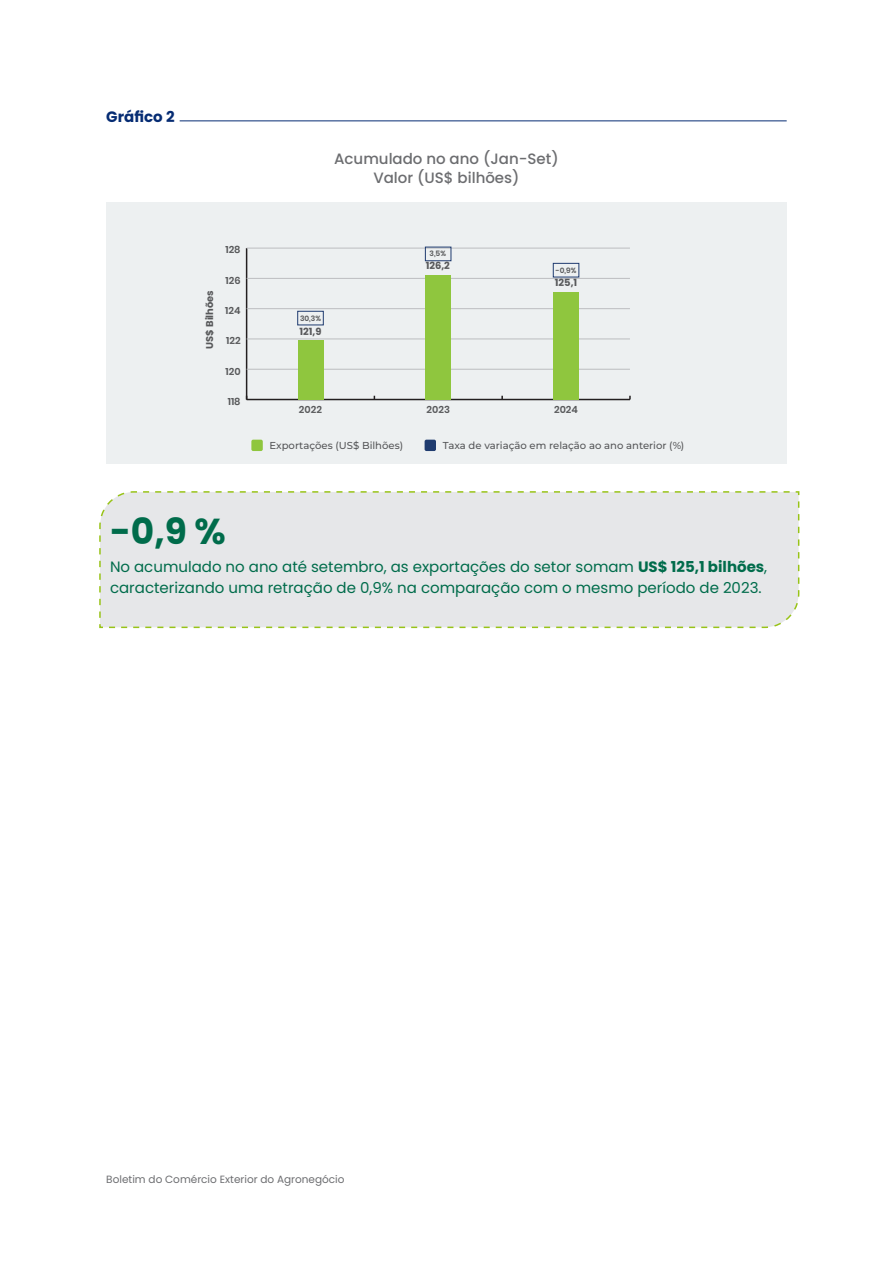
<style>
.page{position:relative;width:893px;height:1263px;background:#fff}
.page>*{position:absolute;margin:0;border:0;box-sizing:border-box;transform-origin:0 0}
.Titulo{font:700 36px "Poppins";color:#006c4b}
.texto{font:15px/21px "Poppins";color:#006c4b}
.texto-2{font:500 15px "Poppins";color:#6c6d70}
.texto-3{font:700 15px "Poppins";color:#062c73}
.t1{font:10.5px "Poppins";color:#6c6d70}
.t2{font:500 10.05px "Montserrat";color:#57585a}
.t3{font:600 9.9px "Poppins";color:#57585a}
.t4{font:700 9.9px "Poppins";color:#57585a}
.t5{font:600 7.5px "Poppins";color:#57585a}
.s1{font-weight:700}
</style>
<div class="page">
<div style="left:99px;top:491px;width:701px;height:138px;background:#e6e7e9"></div>
<div style="left:106px;top:202px;width:681px;height:261px;background:#edf0f1"></div>
<div style="left:251px;top:440px;width:12px;height:11px;background:#8fc63e;border-radius:2px"></div>
<div style="left:425px;top:440px;width:11px;height:11px;background:#1f3b6f;border-radius:2px"></div>
<hr style="left:246px;top:248px;width:1px;height:151px;background:#231f20">
<hr style="left:247px;top:399px;width:383px;height:1px;background:#231f20">
<hr style="left:247px;top:369px;width:383px;height:1px;background:#bcbdc0">
<hr style="left:247px;top:339px;width:383px;height:1px;background:#bcbdc0">
<hr style="left:247px;top:308px;width:383px;height:1px;background:#bcbdc0">
<hr style="left:247px;top:278px;width:383px;height:1px;background:#bcbdc0">
<hr style="left:247px;top:248px;width:383px;height:1px;background:#bcbdc0">
<div style="left:298px;top:340px;width:25px;height:59px;background:#8fc63e"></div>
<div style="left:425px;top:275px;width:26px;height:125px;background:#8fc63e"></div>
<div style="left:553px;top:292px;width:26px;height:107px;background:#8fc63e"></div>
<div style="left:297px;top:311px;width:26px;height:14px;border:1px solid #1f3b6f"></div>
<div style="left:425px;top:247px;width:26px;height:14px;border:1px solid #1f3b6f"></div>
<div style="left:553px;top:263px;width:26px;height:14px;border:1px solid #1f3b6f"></div>
<hr style="left:180px;top:121px;width:607px;height:1px;background:#062c73">
<p class="texto-3" style="left:106px;top:108px;width:70px">Gráfico 2</p>
<p class="t4" style="left:204px;top:349px;width:60px;rotate:-90deg">US$ Bilhões</p>
<p class="t3" style="left:225px;top:244px;width:17px">128</p>
<p class="t3" style="left:226px;top:274px;width:17px">126</p>
<p class="t3" style="left:225px;top:305px;width:17px">124</p>
<p class="t3" style="left:226px;top:335px;width:16px">122</p>
<p class="t3" style="left:225px;top:365px;width:17px">120</p>
<p class="t3" style="left:228px;top:396px;width:14px">118</p>
<p class="texto-2" style="left:334px;top:150px;width:226px">Acumulado no ano (Jan-Set)</p>
<p class="texto-2" style="left:373px;top:169px;width:148px">Valor (US$ bilhões)</p>
<p class="t5" style="left:300px;top:314px;width:22px">30,3%</p>
<p class="t4" style="left:299px;top:326px;width:24px">121,9</p>
<p class="t5" style="left:430px;top:249px;width:18px">3,5%</p>
<p class="t4" style="left:426px;top:260px;width:26px">126,2</p>
<p class="t5" style="left:556px;top:266px;width:22px">-0,9%</p>
<p class="t4" style="left:555px;top:277px;width:24px">125,1</p>
<p class="t3" style="left:299px;top:403px;width:25px">2022</p>
<p class="t3" style="left:427px;top:403px;width:25px">2023</p>
<p class="t3" style="left:554px;top:403px;width:25px">2024</p>
<p class="t2" style="left:270px;top:439px;width:135px">Exportações (US$ Bilhões)</p>
<p class="t2" style="left:443px;top:439px;width:243px">Taxa de variação em relação ao ano anterior (%)</p>
<p class="Titulo" style="left:110px;top:511px;width:117px">-0,9 %</p>
<p class="texto" style="left:110px;top:556px;width:659px">No acumulado no ano até setembro, as exportações do setor somam <span class="s1">US$ 125,1 bilhões</span>, caracterizando uma retração de 0,9% na comparação com o mesmo período de 2023.</p>
<p class="t1" style="left:106px;top:1173px;width:240px">Boletim do Comércio Exterior do Agronegócio</p>
</div>
